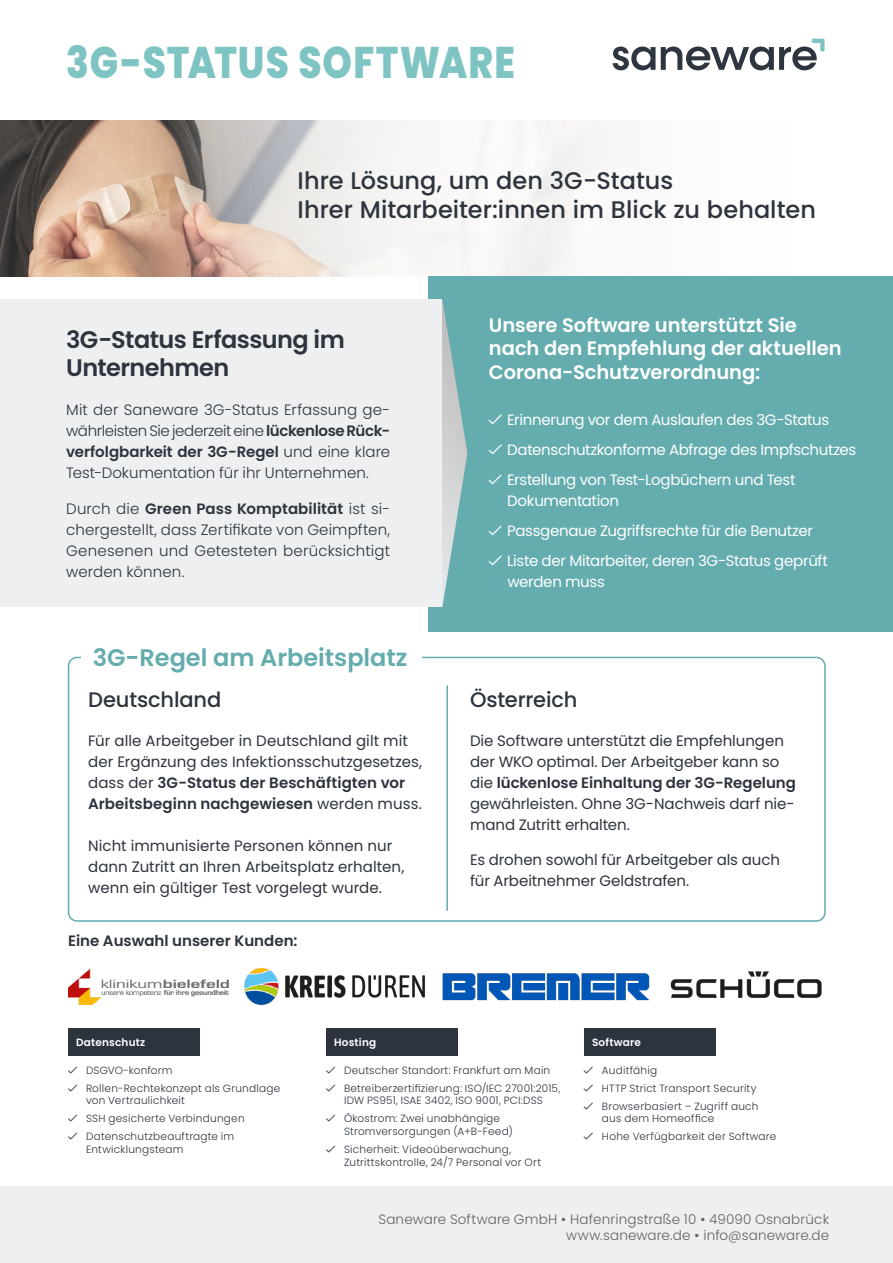
<style>
.page{position:relative;width:893px;height:1263px;background:#fff}
.page>*{position:absolute;margin:0;border:0;box-sizing:border-box;transform-origin:0 0}
.t1{font:800 44.25px "Poppins";letter-spacing:.025em;color:#7dc4c3;scale:.85 1}
.t2{font:500 24px/28.8px "Poppins";color:#2d343e}
.t3{font:600 24px/28.8px "Poppins";letter-spacing:-.025em;color:#2d343e}
.t4{font:600 24px "Poppins";color:#64acae}
.t5{font:500 21px "Poppins";letter-spacing:-.005em;color:#2d343e}
.t6{font:600 19.5px/23.4px "Poppins";letter-spacing:-.005em;color:#fff}
.t7{font:15px/21px "Poppins";color:#2d343e}
.t8{font:300 15px/21px "Poppins";color:#2d343e;text-align:justify}
.t9{font:15px/30px "Poppins";letter-spacing:-.02em;color:#fff}
.t10{font:600 15px "Poppins";color:#2d343e}
.t11{font:300 13.5px/16.2px "Poppins";letter-spacing:.01em;color:#646363;text-align:right}
.t12{font:300 10.5px/18px "Poppins";letter-spacing:.02em;color:#2d343e}
.t13{font:600 10.5px "Poppins";letter-spacing:.015em;color:#fff}
.s1{font-weight:600}
.s2{font-weight:400}
</style>
<div class="page">
<img style="left:0;top:120px;width:168px;height:156px">
<svg style="left:168px;top:120px;width:440px;height:156px;fill:#f4f2f1"></svg>
<svg style="left:613px;top:47px;width:42px;height:23px"></svg>
<svg style="left:661px;top:39px;width:163px;height:31px"></svg>
<div style="left:0;top:1186px;width:893px;height:77px;background:#edeff0"></div>
<div style="left:68px;top:1029px;width:132px;height:27px;background:#2d343e"></div>
<div style="left:326px;top:1029px;width:132px;height:27px;background:#2d343e"></div>
<div style="left:584px;top:1029px;width:132px;height:27px;background:#2d343e"></div>
<div style="left:429px;top:277px;width:464px;height:355px;background:#64acae"></div>
<svg style="left:441px;top:300px;width:26px;height:307px"></svg>
<div style="left:0;top:299px;width:441px;height:308px;background:#edeff0"></div>
<div style="left:68px;top:657px;width:758px;height:265px;border:2px solid #64acae;border-radius:9px"></div>
<div style="left:81px;top:640px;width:341px;height:33px;background:#fff"></div>
<hr style="left:446px;top:685px;width:2px;height:226px;background:#64acae">
<img style="left:68px;top:969px;width:160px;height:36px">
<img style="left:442px;top:973px;width:208px;height:27px">
<img style="left:670px;top:971px;width:152px;height:27px">
<img style="left:244px;top:967px;width:181px;height:38px">
<h1 class="t1" style="left:66px;top:37px;width:530px">3G-STATUS SOFTWARE</h1>
<h2 class="t2" style="left:298px;top:166px;width:520px">Ihre Lösung, um den 3G-Status<br>Ihrer Mitarbeiter:innen im Blick zu behalten</h2>
<h2 class="t3" style="left:66px;top:325px;width:280px">3G-Status Erfassung im<br>Unternehmen</h2>
<p class="t8" style="left:66px;top:400px;width:326px">Mit der Saneware 3G-Status Erfassung ge&shy;währleisten Sie jederzeit eine <span class="s1">lückenlose Rück&shy;verfolgbarkeit der 3G-Regel</span> und eine klare Test-Dokumentation für ihr Unternehmen.</p>
<p class="t8" style="left:66px;top:499px;width:326px">Durch die <span class="s1">Green Pass Komptabilität</span> ist si&shy;chergestellt, dass Zertifikate von Geimpften, Genesenen und Getesteten berücksichtigt werden können.</p>
<h2 class="t4" style="left:93px;top:643px;width:316px">3G-Regel am Arbeitsplatz</h2>
<h3 class="t5" style="left:88px;top:688px;width:135px">Deutschland</h3>
<p class="t7" style="left:88px;top:731px;width:335px">Für alle Arbeitgeber in Deutschland gilt mit der Ergänzung des Infektionsschutzgesetzes, dass der <span class="s1">3G-Status der Beschäftigten vor Arbeitsbeginn nachgewiesen</span> werden muss.</p>
<p class="t7" style="left:88px;top:836px;width:318px">Nicht immunisierte Personen können nur dann Zutritt an Ihren Arbeitsplatz erhalten, wenn ein gültiger Test vorgelegt wurde.</p>
<p class="t10" style="left:68px;top:932px;width:231px">Eine Auswahl unserer Kunden:</p>
<h3 class="t6" style="left:489px;top:314px;width:354px">Unsere Software unterstützt Sie nach den Empfehlung der aktuellen<br>Corona-Schutzverordnung:</h3>
<p class="t9" style="left:507px;top:405px;width:351px">Erinnerung vor dem Auslaufen des 3G-Status<br>Datenschutzkonforme Abfrage des Impfschutzes<br>Erstellung von Test-Logbüchern und Test</p>
<p class="t9" style="left:507px;top:486px;width:322px">Dokumentation<br>Passgenaue Zugriffsrechte für die Benutzer<br>Liste der Mitarbeiter, deren 3G-Status geprüft</p>
<p class="t9" style="left:507px;top:567px;width:99px">werden muss</p>
<h3 class="t5" style="left:470px;top:688px;width:109px">Österreich</h3>
<p class="t7" style="left:470px;top:731px;width:327px">Die Software unterstützt die Empfehlungen der WKO optimal. Der Arbeitgeber kann so die <span class="s1">lückenlose Einhaltung der 3G-Regelung </span>gewährleisten. Ohne 3G-Nachweis darf nie&shy;mand Zutritt erhalten.</p>
<p class="t7" style="left:470px;top:849px;width:312px">Es drohen sowohl für Arbeitgeber als auch für Arbeitnehmer Geldstrafen.</p>
<p class="t13" style="left:76px;top:1036px;width:71px">Datenschutz</p>
<p class="t12" style="left:86px;top:1061px;width:196px">DSGVO-konform<br>Rollen-Rechtekonzept als Grundlage</p>
<p class="t12" style="left:86px;top:1092px;width:160px">von Vertraulichkeit<br>SSH gesicherte Verbindungen<br>Datenschutzbeauftragte im</p>
<p class="t12" style="left:86px;top:1140px;width:99px">Entwicklungsteam</p>
<p class="t13" style="left:334px;top:1036px;width:44px">Hosting</p>
<p class="t12" style="left:344px;top:1061px;width:218px">Deutscher Standort: Frankfurt am Main<br>Betreiberzertifizierung: ISO/IEC 27001:2015,</p>
<p class="t12" style="left:344px;top:1092px;width:200px">IDW PS951, ISAE 3402, ISO 9001, PCI:DSS<br>Ökostrom: Zwei unabhängige</p>
<p class="t12" style="left:344px;top:1122px;width:170px">Stromversorgungen (A+B-Feed)<br>Sicherheit: Videoüberwachung,</p>
<p class="t12" style="left:344px;top:1153px;width:199px">Zutrittskontrolle, 24/7 Personal vor Ort</p>
<p class="t13" style="left:592px;top:1036px;width:50px">Software</p>
<p class="t12" style="left:602px;top:1061px;width:158px">Auditfähig<br>HTTP Strict Transport Security<br>Browserbasiert – Zugriff auch</p>
<p class="t12" style="left:602px;top:1110px;width:176px">aus dem Homeoffice<br>Hohe Verfügbarkeit der Software</p>
<p class="t11" style="left:378px;top:1211px;width:452px">Saneware Software GmbH <span class="s2">•</span> Hafenringstraße 10 <span class="s2">•</span> 49090 Osnabrück www.saneware.de <span class="s2">•</span> info@saneware.de</p>
</div>
